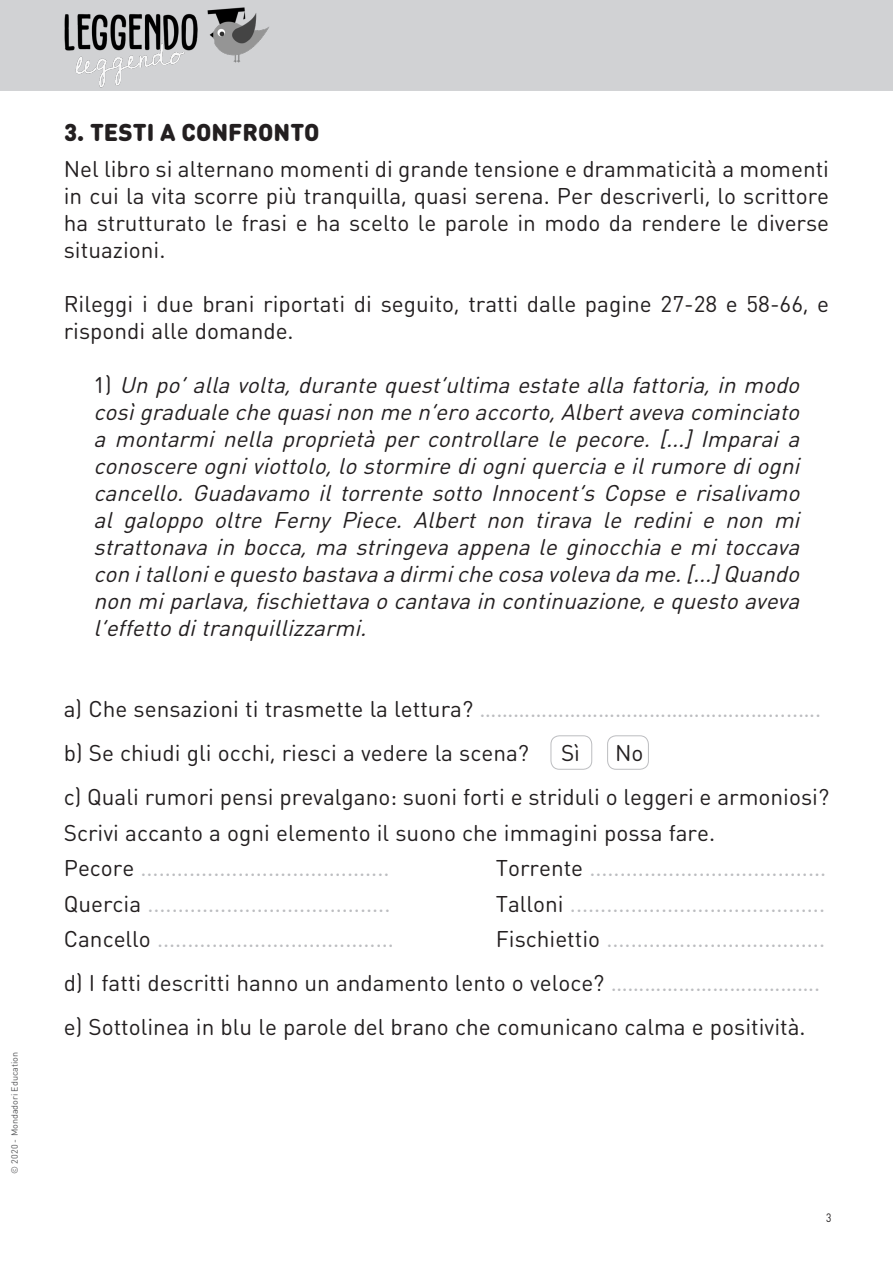
<style>
.page{position:relative;width:893px;height:1263px;background:#fff}
.page>*{position:absolute;margin:0;border:0;box-sizing:border-box;transform-origin:0 0}
.Testo_bastone_piani{font:900 24px "DIN Round Pro";color:#231f20}
.esercizi{font:22.5px/27px "DIN Round Pro";color:#231f20;text-align:justify}
.esercizi-2{font:italic 22.5px/27px "DIN Round Pro";color:#231f20;text-align:justify}
.esercizi-3{font:22.5px "DIN Round Pro";color:#bcbdc0}
.t1{font:12px "DIN Round Pro";color:#231f20;scale:.85 1}
.t2{font:9px "DIN Round Pro";color:#57585a}
.s1{font-style:normal}
.s2{color:#bcbdc0}
.s3{color:#231f20}
</style>
<div class="page">
<div style="left:0;top:0;width:893px;height:91px;background:#d1d2d4"></div>
<img style="left:206px;top:7px;width:64px;height:57px">
<img style="left:64px;top:12px;width:134px;height:76px">
<div style="left:551px;top:735px;width:41px;height:35px;border:1px solid #bcbdc0;border-radius:9px"></div>
<div style="left:607px;top:735px;width:42px;height:35px;border:1px solid #bcbdc0;border-radius:9px"></div>
<p class="t2" style="left:8px;top:1174px;width:123px;rotate:-90deg">© 2020 - Mondadori Education</p>
<p class="Testo_bastone_piani" style="left:64px;top:114px;width:257px">3. TESTI A CONFRONTO</p>
<p class="esercizi" style="left:64px;top:154px;width:767px">Nel libro si alternano momenti di grande tensione e drammaticità a momenti in cui la vita scorre più tranquilla, quasi serena. Per descriverli, lo scrittore ha strutturato le frasi e ha scelto le parole in modo da rendere le diverse situazioni.</p>
<p class="esercizi" style="left:64px;top:289px;width:767px">Rileggi i due brani riportati di seguito, tratti dalle pagine 27-28 e 58-66, e rispondi alle domande.</p>
<p class="esercizi-2" style="left:94px;top:370px;width:714px"><span class="s1">1 )</span> Un po’allavolta,durantequest’ultimaestateallafattoria,in modo cosìgradualechequasinon men’eroaccorto,Albertavevacominciato a montarmi nella proprietà per controllare le pecore. [...] Imparai a conoscereogniviottolo,lostormirediogniquerciaeilrumorediogni cancello. Guadavamo il torrente sotto Innocent’s Copse e risalivamo al galoppo oltre Ferny Piece. Albert non tirava le redini e non mi strattonava in bocca, ma stringeva appena le ginocchia e mi toccava con italloniequestobastavaadirmichecosavolevadame.[...]Quando non miparlava,fischiettavaocantavain continuazione,equestoaveva l’effettoditranquillizzarmi.</p>
<p class="esercizi" style="left:64px;top:694px;width:759px">a) Che sensazioni ti trasmette la lettura? <span class="s2">…………………………………………….....….</span></p>
<p class="esercizi" style="left:64px;top:738px;width:467px">b) Se chiudi gli occhi, riesci a vedere la scena?</p>
<p class="esercizi" style="left:561px;top:738px;width:21px">Sì</p>
<p class="esercizi" style="left:615px;top:738px;width:30px">No</p>
<p class="esercizi" style="left:64px;top:782px;width:767px">c) Quali rumori pensi prevalgano: suoni forti e striduli o leggeri e armoniosi?</p>
<p class="esercizi" style="left:64px;top:818px;width:653px">Scrivi accanto a ogni elemento il suono che immagini possa fare.</p>
<p class="esercizi-3" style="left:64px;top:853px;width:327px"><span class="s3">Pecore</span> .........................................</p>
<p class="esercizi-3" style="left:496px;top:853px;width:332px"><span class="s3">Torrente</span> .......................................</p>
<p class="esercizi-3" style="left:64px;top:888px;width:328px"><span class="s3">Quercia</span> ........................................</p>
<p class="esercizi-3" style="left:496px;top:888px;width:331px"><span class="s3">Talloni</span> ..........................................</p>
<p class="esercizi-3" style="left:64px;top:924px;width:332px"><span class="s3">Cancello</span> .......................................</p>
<p class="esercizi-3" style="left:496px;top:924px;width:331px"><span class="s3">Fischiettio</span> ....................................</p>
<p class="esercizi" style="left:64px;top:969px;width:758px">d) I fatti descritti hanno un andamento lento o veloce? <span class="s2">……………………………….</span></p>
<p class="esercizi" style="left:64px;top:1013px;width:743px">e) Sottolinea in blu le parole del brano che comunicano calma e positività.</p>
<p class="t1" style="left:826px;top:1210px;width:8px">3</p>
</div>
